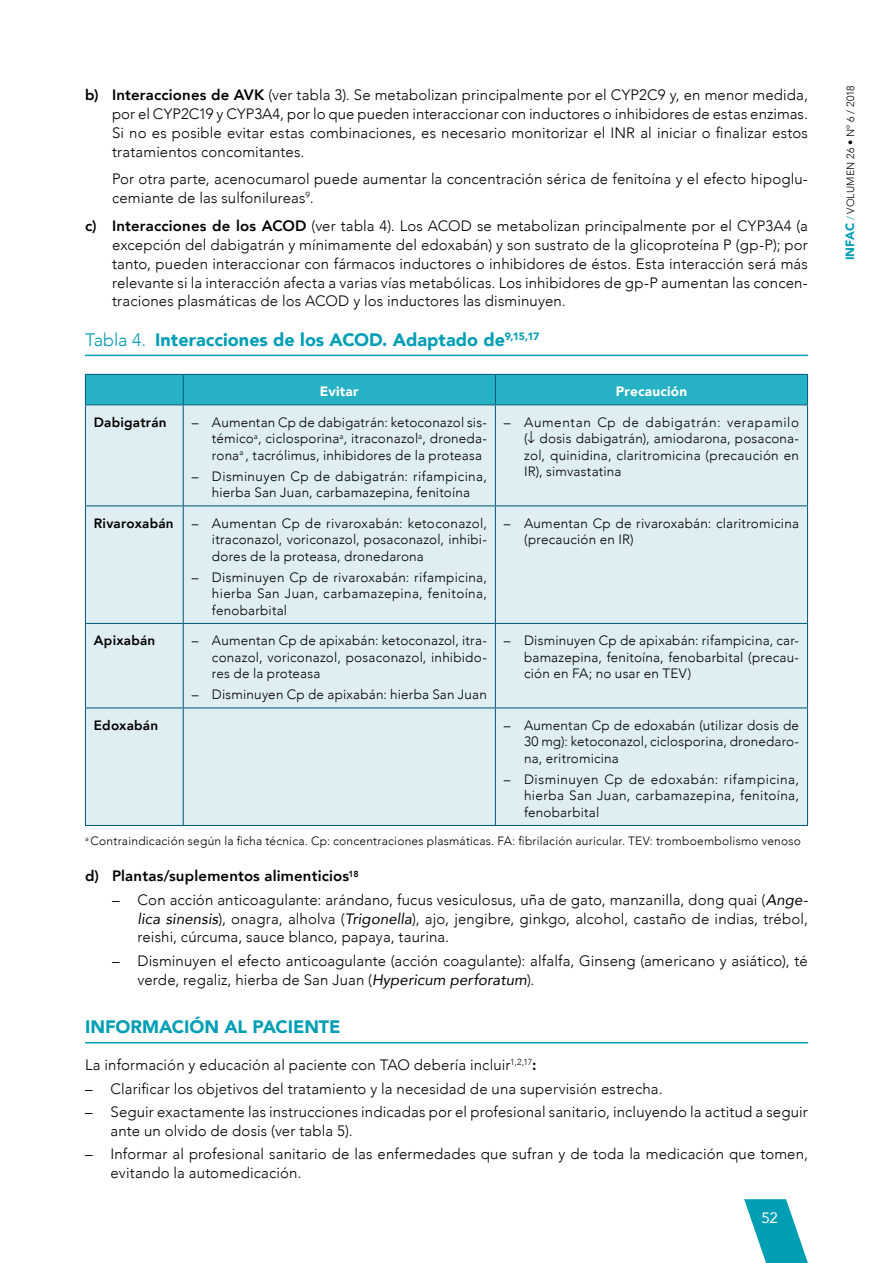
<style>
.page{position:relative;width:893px;height:1263px;background:#fff}
.page>*{position:absolute;margin:0;border:0;box-sizing:border-box;transform-origin:0 0}
.TABLA_titulo{font:900 18px "Avenir";color:#009eb5}
.Titulo2{font:900 18px "Avenir";letter-spacing:-.005em;color:#009eb5}
.Texto_general{font:300 15px/18.9px "Avenir";letter-spacing:.01em;color:#000}
.Texto_general-2{font:800 15px "Avenir";letter-spacing:.01em;color:#000}
.t1{font:15px "Avenir";color:#fff}
.TABLA_texto{font:300 13.5px/16.5px "Avenir";letter-spacing:.015em;color:#000;text-align:justify}
.TABLA_texto-2{font:800 13.5px "Avenir";letter-spacing:.015em;color:#000}
.TABLA_cabecera{font:900 13.5px "Avenir";letter-spacing:.015em;color:#fff}
.TABLA_texto-3{font:300 12px "Avenir";letter-spacing:.02em;color:#000}
.t2{font:300 10.5px "Avenir";letter-spacing:.015em;color:#000}
.s1{font-weight:800}
.s2{font-weight:300}
.s3{font-weight:400;font-style:italic}
.s4{font-weight:900;font-size:12px;color:#009eb5}
.s5{color:#009eb5}
</style>
<div class="page">
<hr style="left:85px;top:355px;width:723px;height:1px;background:#009eb5">
<hr style="left:85px;top:1042px;width:723px;height:1px;background:#009eb5">
<div style="left:86px;top:405px;width:721px;height:420px;background:#dfeef2"></div>
<hr style="left:183px;top:405px;width:1px;height:100px;background:#005679">
<hr style="left:495px;top:405px;width:1px;height:100px;background:#005679">
<hr style="left:85px;top:505px;width:98px;height:1px;background:#005679">
<hr style="left:183px;top:505px;width:312px;height:1px;background:#005679">
<hr style="left:183px;top:506px;width:1px;height:117px;background:#005679">
<hr style="left:495px;top:505px;width:313px;height:1px;background:#005679">
<hr style="left:495px;top:506px;width:1px;height:117px;background:#005679">
<hr style="left:85px;top:623px;width:98px;height:1px;background:#005679">
<hr style="left:183px;top:623px;width:312px;height:1px;background:#005679">
<hr style="left:183px;top:624px;width:1px;height:83px;background:#005679">
<hr style="left:495px;top:623px;width:313px;height:1px;background:#005679">
<hr style="left:495px;top:624px;width:1px;height:83px;background:#005679">
<hr style="left:85px;top:707px;width:98px;height:1px;background:#005679">
<hr style="left:183px;top:707px;width:312px;height:1px;background:#005679">
<hr style="left:183px;top:708px;width:1px;height:117px;background:#005679">
<hr style="left:495px;top:707px;width:313px;height:1px;background:#005679">
<hr style="left:495px;top:708px;width:1px;height:117px;background:#005679">
<div style="left:85px;top:374px;width:723px;height:30px;background:#27b1c4"></div>
<hr style="left:85px;top:404px;width:98px;height:1px;background:#005679">
<hr style="left:85px;top:405px;width:1px;height:100px;background:#005679">
<hr style="left:183px;top:404px;width:312px;height:1px;background:#005679">
<hr style="left:495px;top:404px;width:313px;height:1px;background:#005679">
<hr style="left:807px;top:405px;width:1px;height:100px;background:#005679">
<hr style="left:85px;top:506px;width:1px;height:117px;background:#005679">
<hr style="left:807px;top:506px;width:1px;height:117px;background:#005679">
<hr style="left:85px;top:624px;width:1px;height:83px;background:#005679">
<hr style="left:807px;top:624px;width:1px;height:83px;background:#005679">
<hr style="left:85px;top:708px;width:1px;height:117px;background:#005679">
<hr style="left:807px;top:708px;width:1px;height:117px;background:#005679">
<hr style="left:85px;top:825px;width:98px;height:1px;background:#005679">
<hr style="left:183px;top:825px;width:312px;height:1px;background:#005679">
<hr style="left:495px;top:825px;width:313px;height:1px;background:#005679">
<svg style="left:744px;top:1199px;width:64px;height:64px"></svg>
<p class="Texto_general" style="left:112px;top:85px;width:697px;text-align:justify;text-indent:-27px"><span class="s1">b) Interacciones de AVK</span> (ver tabla 3). Se metabolizan principalmente por el CYP2C9 y, en menor medida, por el CYP2C19 y CYP3A4, por lo que pueden interaccionar con inductores o inhibidores de estas enzimas.<br>Si no es posible evitar estas combinaciones, es necesario monitorizar el INR al iniciar o finalizar estos tratamientos concomitantes.</p>
<p class="Texto_general" style="left:112px;top:170px;width:697px">Por otra parte, acenocumarol puede aumentar la concentración sérica de fenitoína y el efecto hipoglu&shy;cemiante de las sulfonilureas<sup>9</sup>.</p>
<p class="Texto_general" style="left:112px;top:216px;width:697px;text-align:justify;text-indent:-27px"><span class="s1">c) Interacciones de los ACOD</span> (ver tabla 4). Los ACOD se metabolizan principalmente por el CYP3A4 (a excepción del dabigatrán y mínimamente del edoxabán) y son sustrato de la glicoproteína P (gp-P); por tanto, pueden interaccionar con fármacos inductores o inhibidores de éstos. Esta interacción será más relevante si la interacción afecta a varias vías metabólicas. Los inhibidores de gp-P aumentan las concen&shy;traciones plasmáticas de los ACOD y los inductores las disminuyen.</p>
<p class="TABLA_titulo" style="left:85px;top:324px;width:456px"><span class="s2">Tabla 4.</span> Interacciones de los ACOD. Adaptado de<sup>9,15,17</sup></p>
<p class="TABLA_cabecera" style="left:320px;top:380px;width:40px">Evitar</p>
<p class="TABLA_cabecera" style="left:616px;top:380px;width:73px">Precaución</p>
<p class="TABLA_texto-2" style="left:94px;top:412px;width:74px">Dabigatrán</p>
<p class="TABLA_texto" style="left:212px;top:414px;width:276px;text-indent:-20px">– Aumentan Cp de dabigatrán: ketoconazol sis&shy;témico<sup>a</sup>, ciclosporina<sup>a</sup>, itraconazol<sup>a</sup>, droneda&shy;rona<sup>a</sup> , tacrólimus, inhibidores de la proteasa</p>
<p class="TABLA_texto" style="left:192px;top:468px;width:297px;text-align:center">– Disminuyen Cp de dabigatrán: rifampicina, hierba San Juan, carbamazepina, fenitoína</p>
<p class="TABLA_texto" style="left:524px;top:414px;width:276px;text-indent:-20px">– Aumentan Cp de dabigatrán: verapamilo (↓ dosis dabigatrán), amiodarona, posacona&shy;zol, quinidina, claritromicina (precaución en IR), simvastatina</p>
<p class="TABLA_texto-2" style="left:94px;top:513px;width:81px">Rivaroxabán</p>
<p class="TABLA_texto" style="left:212px;top:515px;width:276px;text-indent:-20px">– Aumentan Cp de rivaroxabán: ketoconazol, itraconazol, voriconazol, posaconazol, inhibi&shy;dores de la proteasa, dronedarona</p>
<p class="TABLA_texto" style="left:212px;top:569px;width:276px;text-indent:-20px">– Disminuyen Cp de rivaroxabán: rifampicina, hierba San Juan, carbamazepina, fenitoína, fenobarbital</p>
<p class="TABLA_texto-2" style="left:94px;top:630px;width:63px">Apixabán</p>
<p class="TABLA_texto" style="left:212px;top:632px;width:276px;text-indent:-20px">– Aumentan Cp de apixabán: ketoconazol, itra&shy;conazol, voriconazol, posaconazol, inhibido&shy;res de la proteasa</p>
<p class="TABLA_texto" style="left:192px;top:686px;width:297px">– Disminuyen Cp de apixabán: hierba San Juan</p>
<p class="TABLA_texto" style="left:524px;top:515px;width:276px;text-indent:-20px">– Aumentan Cp de rivaroxabán: claritromicina (precaución en IR)</p>
<p class="TABLA_texto" style="left:524px;top:632px;width:276px;text-indent:-20px">– Disminuyen Cp de apixabán: rifampicina, car&shy;bamazepina, fenitoína, fenobarbital (precau&shy;ción en FA; no usar en TEV)</p>
<p class="TABLA_texto-2" style="left:94px;top:715px;width:66px">Edoxabán</p>
<p class="TABLA_texto" style="left:524px;top:717px;width:276px;text-indent:-20px">– Aumentan Cp de edoxabán (utilizar dosis de 30 mg): ketoconazol, ciclosporina, dronedaro&shy;na, eritromicina</p>
<p class="TABLA_texto" style="left:524px;top:771px;width:276px;text-indent:-20px">– Disminuyen Cp de edoxabán: rifampicina, hierba San Juan, carbamazepina, fenitoína, fenobarbital</p>
<p class="TABLA_texto-3" style="left:85px;top:833px;width:717px"><sup>a</sup> Contraindicación según la ficha técnica. Cp: concentraciones plasmáticas. FA: fibrilación auricular. TEV: tromboembolismo venoso</p>
<p class="Texto_general-2" style="left:85px;top:864px;width:275px">d) Plantas/suplementos alimenticios<sup>18</sup></p>
<p class="Texto_general" style="left:138px;top:890px;width:672px;text-align:justify;text-indent:-26px">– Con acción anticoagulante: arándano, fucus vesiculosus, uña de gato, manzanilla, dong quai (<span class="s3">Ange&shy;lica sinensis</span>), onagra, alholva (<span class="s3">Trigonella</span>), ajo, jengibre, ginkgo, alcohol, castaño de indias, trébol, reishi, cúrcuma, sauce blanco, papaya, taurina.</p>
<p class="Texto_general" style="left:138px;top:951px;width:672px;text-indent:-26px">– Disminuyen el efecto anticoagulante (acción coagulante): alfalfa, Ginseng (americano y asiático), té verde, regaliz, hierba de San Juan (<span class="s3">Hypericum perforatum</span>).</p>
<p class="Titulo2" style="left:85px;top:1012px;width:257px">INFORMACIÓN AL PACIENTE</p>
<p class="Texto_general" style="left:85px;top:1056px;width:453px">La información y educación al paciente con TAO debería incluir<sup>1,2,17</sup><span class="s1">:</span></p>
<p class="Texto_general" style="left:85px;top:1079px;width:579px">– Clarificar los objetivos del tratamiento y la necesidad de una supervisión estrecha.</p>
<p class="Texto_general" style="left:111px;top:1102px;width:699px;text-indent:-26px">– Seguir exactamente las instrucciones indicadas por el profesional sanitario, incluyendo la actitud a seguir ante un olvido de dosis (ver tabla 5).</p>
<p class="Texto_general" style="left:111px;top:1144px;width:699px;text-indent:-26px">– Informar al profesional sanitario de las enfermedades que sufran y de toda la medicación que tomen, evitando la automedicación.</p>
<p class="t1" style="left:761px;top:1206px;width:18px">52</p>
<p class="t2" style="left:844px;top:260px;width:177px;rotate:-90deg"><span class="s4">INFAC</span> <span class="s5">/</span> VOLUMEN 26 • Nº 6 / 2018</p>
</div>
